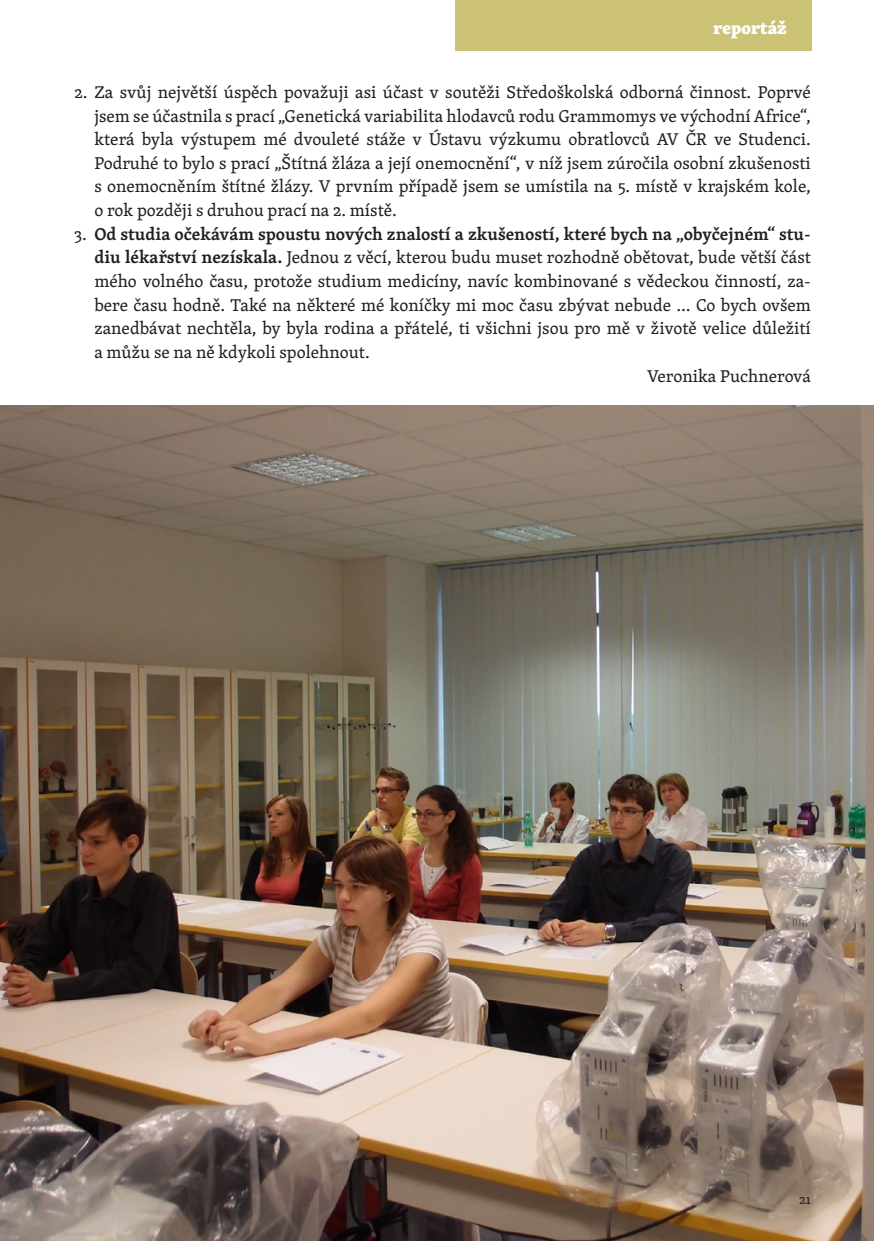
<style>
.page{position:relative;width:874px;height:1241px;background:#fff}
.page>*{position:absolute;margin:0;border:0;box-sizing:border-box;transform-origin:0 0}
.odpověď{font:17.5px/23.6px "Skolar Latin Pro";color:#231f20;text-align:justify}
.ZÁLOŽKA{font:700 expanded 17.5px "Skolar Latin Pro";color:#fff}
.t1{font:14px "Skolar Latin Pro";color:#231f20}
.s1{font-weight:600}
</style>
<div class="page">
<img style="left:0;top:405px;width:873px;height:835px">
<div style="left:454px;top:0;width:356px;height:51px;background:#cbc275"></div>
<p class="ZÁLOŽKA" style="left:713px;top:14px;width:74px">reportáž</p>
<p class="odpověď" style="left:94px;top:80px;width:717px;text-indent:-20px">2. Za svůj největší úspěch považuji asi účast v soutěži Středoškolská odborná činnost. Poprvé jsem se účastnila s prací „Genetická variabilita hlodavců rodu Grammomys ve východní Africe“, která byla výstupem mé dvouleté stáže v Ústavu výzkumu obratlovců AV ČR ve Studenci.<br>Podruhé to bylo s prací „Štítná žláza a její onemocnění“, v níž jsem zúročila osobní zkušenosti s onemocněním štítné žlázy. V prvním případě jsem se umístila na 5. místě v krajském kole, o rok později s druhou prací na 2. místě.</p>
<p class="odpověď" style="left:94px;top:221px;width:717px;text-indent:-20px">3. <span class="s1">Od studia očekávám spoustu nových znalostí a zkušeností, které bych na „obyčejném“ stu&shy;diu lékařství nezískala.</span> Jednou z věcí, kterou budu muset rozhodně obětovat, bude větší část mého volného času, protože studium medicíny, navíc kombinované s vědeckou činností, za&shy;bere času hodně. Také na některé mé koníčky mi moc času zbývat nebude … Co bych ovšem zanedbávat nechtěla, by byla rodina a přátelé, ti všichni jsou pro mě v životě velice důležití a můžu se na ně kdykoli spolehnout.</p>
<p class="odpověď" style="left:646px;top:363px;width:165px">Veronika Puchnerová</p>
<p class="t1" style="left:798px;top:1188px;width:13px">21</p>
</div>
